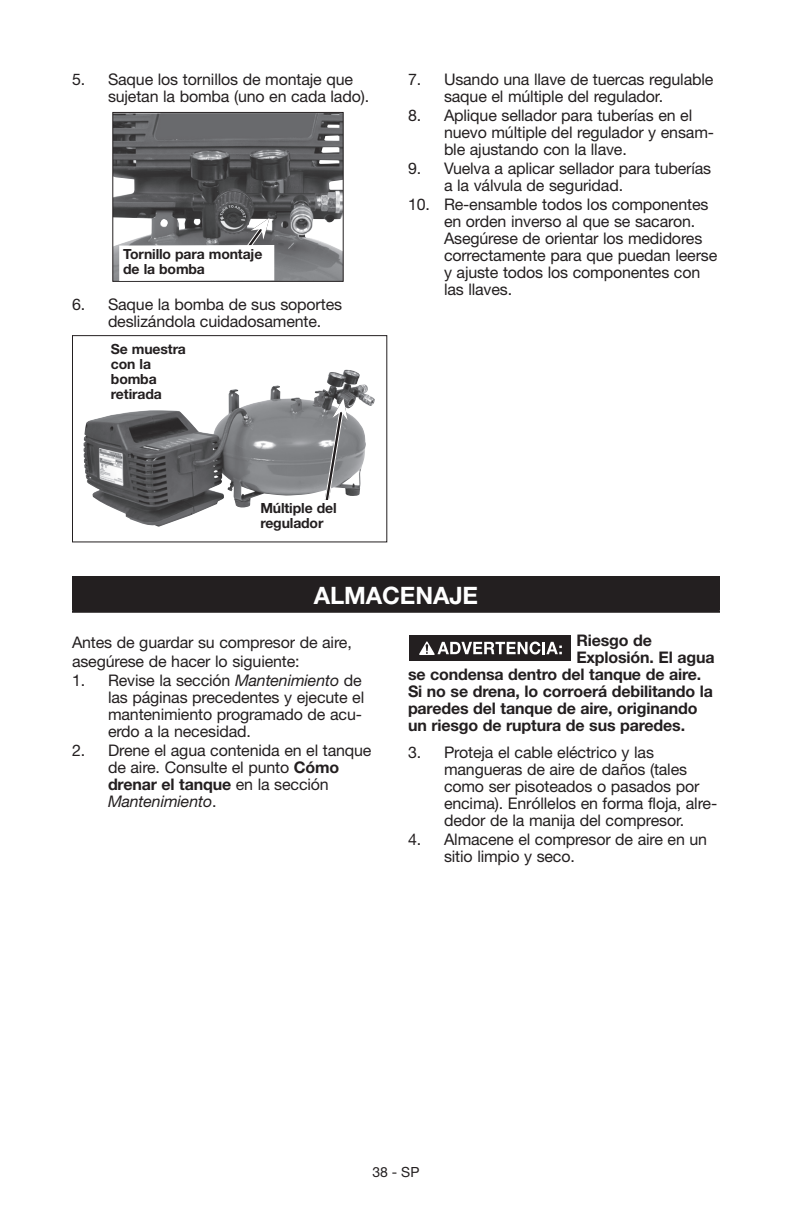
<style>
.page{position:relative;width:792px;height:1224px;background:#fff}
.page>*{position:absolute;margin:0;border:0;box-sizing:border-box;transform-origin:0 0}
.t1{font:700 24px "Helvetica Neue";letter-spacing:-.005em;color:#fff}
.t2{font:16px/17px "Helvetica Neue";letter-spacing:-.01em;color:#231f20}
.t3{font:700 16px "Helvetica Neue";letter-spacing:-.01em;color:#231f20}
.t4{font:700 14px/15px "Helvetica Neue";letter-spacing:-.01em;color:#231f20}
.t5{font:14px "Helvetica Neue";color:#231f20}
.s1{font-style:italic}
.s2{font-weight:700}
</style>
<div class="page">
<img style="left:114px;top:114px;width:228px;height:166px">
<div style="left:112px;top:112px;width:232px;height:170px;border:1px solid #231f20"></div>
<svg style="left:234px;top:218px;width:36px;height:27px"></svg>
<div style="left:119px;top:245px;width:155px;height:36px;background:#fff"></div>
<img style="left:83px;top:370px;width:283px;height:157px">
<div style="left:72px;top:335px;width:315px;height:207px;border:1px solid #231f20"></div>
<svg style="left:321px;top:398px;width:27px;height:102px"></svg>
<div style="left:258px;top:500px;width:93px;height:36px;background:#fff"></div>
<div style="left:73px;top:577px;width:646px;height:35px;background:#231f20"></div>
<hr style="left:72px;top:576px;width:648px;height:2px;background:#231f20">
<hr style="left:72px;top:578px;width:2px;height:33px;background:#231f20">
<hr style="left:718px;top:578px;width:2px;height:33px;background:#231f20">
<hr style="left:72px;top:611px;width:648px;height:2px;background:#231f20">
<div style="left:410px;top:636px;width:161px;height:25px;background:#231f20"></div>
<svg style="left:419px;top:641px;width:143px;height:14px"></svg>
<p class="t2" style="left:108px;top:70px;width:263px;text-indent:-36px">5. Saque los tornillos de montaje que sujetan la bomba (uno en cada lado).</p>
<p class="t4" style="left:123px;top:246px;width:141px">Tornillo para montaje de la bomba</p>
<p class="t2" style="left:108px;top:295px;width:236px;text-indent:-36px">6. Saque la bomba de sus soportes deslizándola cuidadosamente.</p>
<p class="t4" style="left:111px;top:341px;width:77px">Se muestra con la bomba retirada</p>
<p class="t2" style="left:444px;top:70px;width:271px;text-indent:-36px">7. Usando una llave de tuercas regulable saque el múltiple del regulador.</p>
<p class="t2" style="left:444px;top:106px;width:272px;text-indent:-36px">8. Aplique sellador para tuberías en el nuevo múltiple del regulador y ensam&shy;ble ajustando con la llave.</p>
<p class="t2" style="left:444px;top:159px;width:269px;text-indent:-36px">9. Vuelva a aplicar sellador para tuberías a la válvula de seguridad.</p>
<p class="t2" style="left:444px;top:196px;width:275px;text-indent:-36px">10. Re-ensamble todos los componentes en orden inverso al que se sacaron.<br>Asegúrese de orientar los medidores correctamente para que puedan leerse y ajuste todos los componentes con las llaves.</p>
<p class="t4" style="left:260px;top:500px;width:78px">Múltiple del regulador</p>
<h1 class="t1" style="left:314px;top:580px;width:166px">ALMACENAJE</h1>
<p class="t2" style="left:72px;top:632px;width:281px;line-height:19px">Antes de guardar su compresor de aire, asegúrese de hacer lo siguiente:</p>
<p class="t2" style="left:108px;top:671px;width:258px;text-indent:-36px">1. Revise la sección <span class="s1">Mantenimiento</span> de las páginas precedentes y ejecute el mantenimiento programado de acu&shy;erdo a la necesidad.</p>
<p class="t2" style="left:108px;top:742px;width:265px;text-indent:-36px">2. Drene el agua contenida en el tanque de aire. Consulte el punto <span class="s2">Cómo drenar el tanque</span> en la sección<br><span class="s1">Mantenimiento</span>.</p>
<p class="t3" style="left:576px;top:631px;width:77px">Riesgo de</p>
<p class="t3" style="left:576px;top:648px;width:140px">Explosión. El agua</p>
<p class="t3" style="left:408px;top:665px;width:295px">se condensa dentro del tanque de aire.</p>
<p class="t3" style="left:408px;top:682px;width:306px">Si no se drena, lo corroerá debilitando la</p>
<p class="t3" style="left:408px;top:699px;width:291px">paredes del tanque de aire, originando</p>
<p class="t3" style="left:408px;top:716px;width:279px">un riesgo de ruptura de sus paredes.</p>
<p class="t2" style="left:444px;top:743px;width:275px;text-indent:-36px">3. Proteja el cable eléctrico y las mangueras de aire de daños (tales como ser pisoteados o pasados por encima). Enróllelos en forma floja, alre&shy;dedor de la manija del compresor.</p>
<p class="t2" style="left:444px;top:830px;width:265px;text-indent:-36px">4. Almacene el compresor de aire en un sitio limpio y seco.</p>
<p class="t5" style="left:373px;top:1164px;width:48px">38 - SP</p>
</div>
